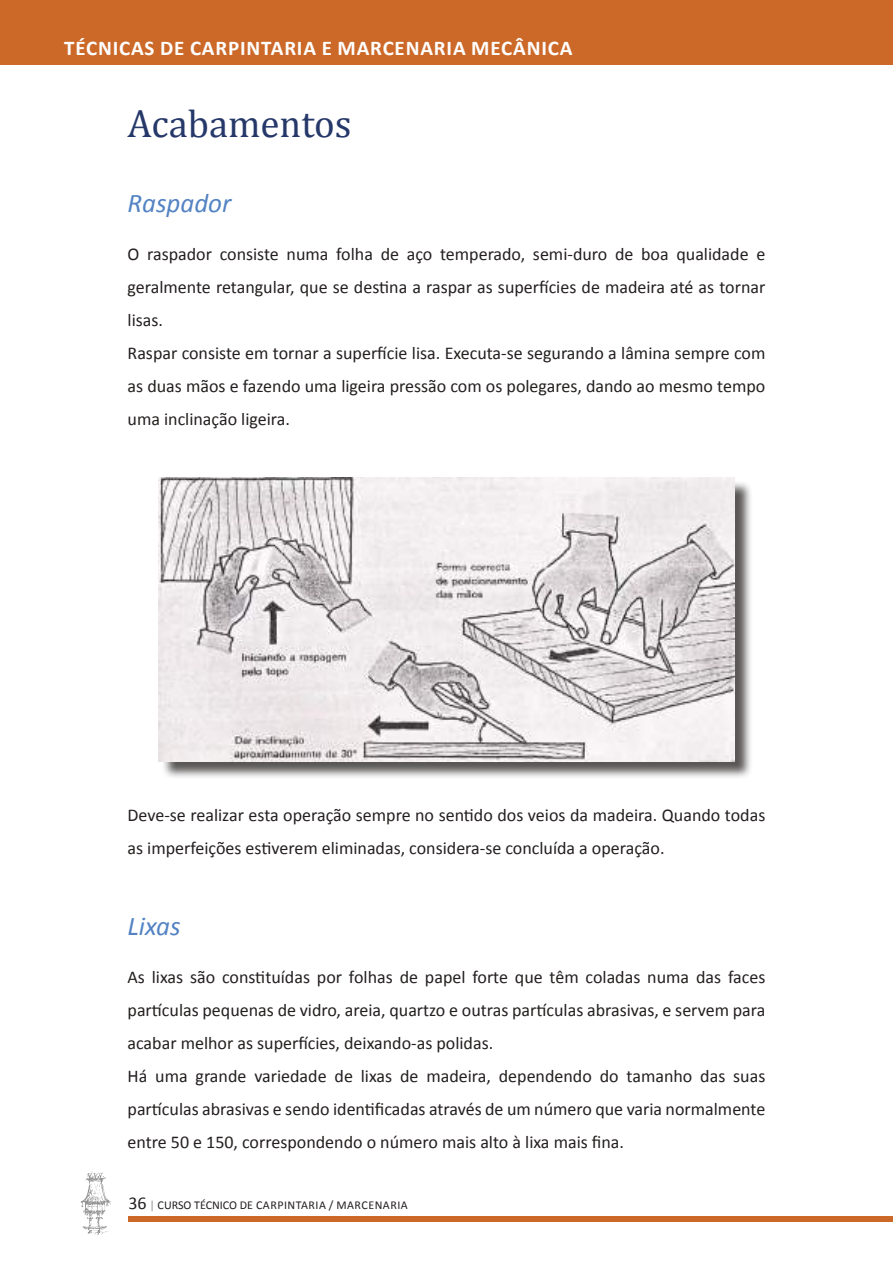
<style>
.page{position:relative;width:893px;height:1263px;background:#fff}
.page>*{position:absolute;margin:0;border:0;box-sizing:border-box;transform-origin:0 0}
.t1{font:39px "Cambria";color:#253869}
.t2{font:italic 27px "Calibri";color:#5383c3}
.t3{font:700 21px "Calibri";letter-spacing:.04em;color:#fff}
.t4{font:18px/33px "Calibri";color:#241f1f}
.t5{font:12px "Calibri";color:#241f1f}
.s1{font-size:18px}
.s2{color:#919193}
</style>
<div class="page">
<div style="left:128px;top:1216px;width:765px;height:5px;background:#cc6929"></div>
<div style="left:0;top:0;width:893px;height:64px;background:#cc6929"></div>
<svg style="left:80px;top:1171px;width:31px;height:64px"></svg>
<div style="left:161px;top:480px;width:592px;height:300px;background:#241f1f;opacity:.75"></div>
<img style="left:159px;top:478px;width:575px;height:283px">
<p class="t3" style="left:64px;top:35px;width:475px">TÉCNICAS DE CARPINTARIA E MARCENARIA MECÂNICA</p>
<h1 class="t1" style="left:128px;top:100px;width:226px">Acabamentos</h1>
<h2 class="t2" style="left:128px;top:184px;width:105px">Raspador</h2>
<p class="t4" style="left:128px;top:237px;width:639px">O raspador consiste numa folha de aço temperado, semi-duro de boa qualidade e geralmente retangular, que se destina a raspar as superfícies de madeira até as tornar lisas.<br>Raspar consiste em tornar a superfície lisa. Executa-se segurando a lâmina sempre com as duas mãos e fazendo uma ligeira pressão com os polegares, dando ao mesmo tempo uma inclinação ligeira.</p>
<p class="t4" style="left:128px;top:798px;width:639px">Deve-se realizar esta operação sempre no sentido dos veios da madeira. Quando todas as imperfeições estiverem eliminadas, considera-se concluída a operação.</p>
<h2 class="t2" style="left:128px;top:907px;width:55px">Lixas</h2>
<p class="t4" style="left:128px;top:960px;width:639px">As lixas são constituídas por folhas de papel forte que têm coladas numa das faces partículas pequenas de vidro, areia, quartzo e outras partículas abrasivas, e servem para acabar melhor as superfícies, deixando-as polidas.<br>Há uma grande variedade de lixas de madeira, dependendo do tamanho das suas partículas abrasivas e sendo identificadas através de um número que varia normalmente entre 50 e 150, correspondendo o número mais alto à lixa mais fina.</p>
<p class="t5" style="left:128px;top:1197px;width:234px"><span class="s1">36</span> <span class="s2">|</span> CURSO TÉCNICO DE Car pintaria / Marcen</p>
<p class="t5" style="left:383px;top:1197px;width:26px">aria</p>
</div>
